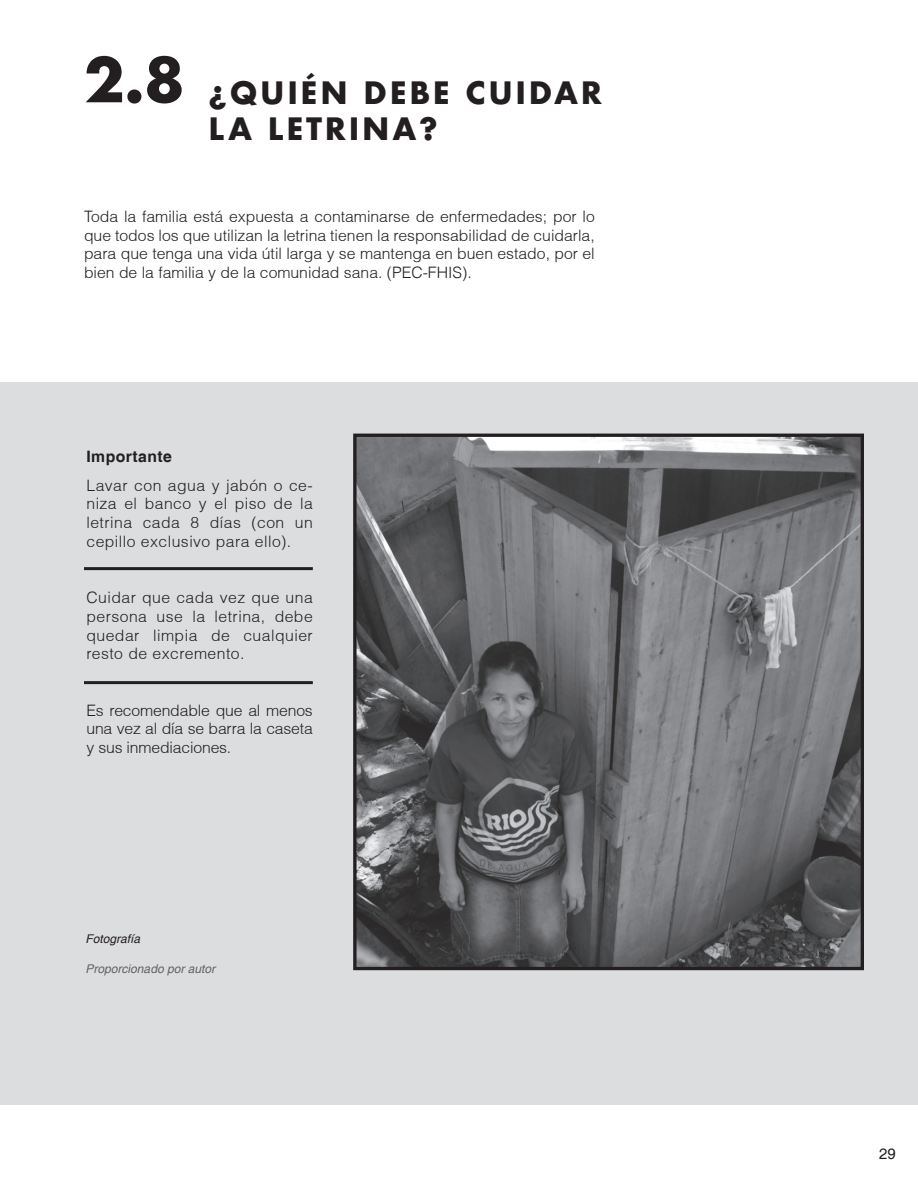
<style>
.page{position:relative;width:918px;height:1188px;background:#fff}
.page>*{position:absolute;margin:0;border:0;box-sizing:border-box;transform-origin:0 0}
.t1{font:700 30px/36px "Futura";letter-spacing:.09em;color:#231f20}
.t2{font:300 15.75px/18.8px "Helvetica";letter-spacing:.005em;color:#231f20;text-align:justify}
.t3{font:700 15.75px "Helvetica";letter-spacing:.03em;color:#231f20}
.t4{font:15px "Helvetica";color:#231f20}
.t5{font:italic 12px "Helvetica";color:#636366}
.t6{font:italic 12px "Helvetica";color:#231f20}
.s1{font-size:60px}
</style>
<div class="page">
<div style="left:0;top:383px;width:918px;height:722px;background:#dcdddf"></div>
<img style="left:357px;top:438px;width:503px;height:528px">
<div style="left:353px;top:434px;width:511px;height:536px;border:3px solid #231f20"></div>
<hr style="left:84px;top:681px;width:229px;height:3px;background:#231f20">
<hr style="left:84px;top:567px;width:229px;height:3px;background:#231f20">
<h1 class="t1" style="left:209px;top:75px;width:395px;text-indent:-125px"><span class="s1">2.8</span> ¿QUIÉN DEBE CUIDAR<br>LA LETRINA?</h1>
<p class="t2" style="left:84px;top:207px;width:512px">Toda la familia está expuesta a contaminarse de enfermedades; por lo que todos los que utilizan la letrina tienen la responsabilidad de cuidarla, para que tenga una vida útil larga y se mantenga en buen estado, por el bien de la familia y de la comunidad sana. (PEC-FHIS).</p>
<p class="t3" style="left:86px;top:447px;width:87px">Importante</p>
<p class="t2" style="left:86px;top:475px;width:228px">Lavar con agua y jabón o ce&shy;niza el banco y el piso de la letrina cada 8 días (con un cepillo exclusivo para ello).</p>
<p class="t2" style="left:86px;top:588px;width:228px">Cuidar que cada vez que una persona use la letrina, debe quedar limpia de cualquier resto de excremento.</p>
<p class="t2" style="left:86px;top:700px;width:228px">Es recomendable que al menos una vez al día se barra la caseta y sus inmediaciones.</p>
<p class="t6" style="left:86px;top:932px;width:56px">Fotografía</p>
<p class="t5" style="left:86px;top:962px;width:131px">Proporcionado por autor</p>
<p class="t4" style="left:879px;top:1145px;width:18px">29</p>
</div>
